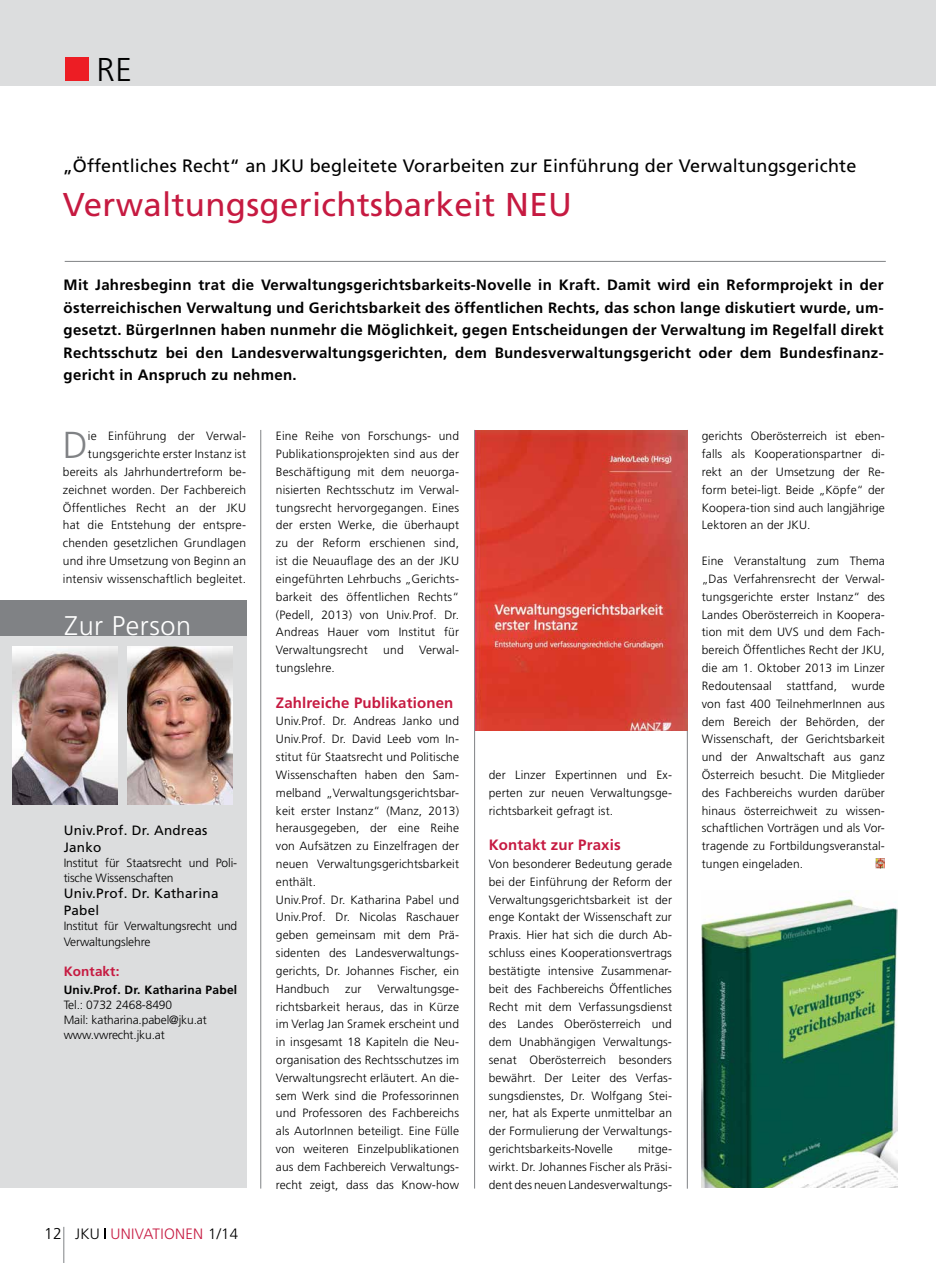
<style>
.page{position:relative;width:936px;height:1263px;background:#fff}
.page>*{position:absolute;margin:0;border:0;box-sizing:border-box;transform-origin:0 0}
.t1{font:300 37.5px "Frutiger LT Std";color:#808285}
.t2{font:33px "Frutiger LT Std";letter-spacing:.01em;color:#c61a41}
.t3{font:300 33px "Frutiger LT Std";color:#000}
.t4{font:300 27px "Frutiger LT Std";letter-spacing:.02em;color:#fff}
.t5{font:18px "Frutiger LT Std";letter-spacing:.01em;color:#000}
.t6{font:700 15px/22.5px "Frutiger LT Std";letter-spacing:.02em;color:#000;text-align:justify}
.t7{font:700 15px "Frutiger LT Std";letter-spacing:.01em;color:#c61a41}
.t8{font:300 15px "Frutiger LT Std";letter-spacing:.02em;color:#c61a41}
.t9{font:13.5px/16.5px "Frutiger LT Std";letter-spacing:.02em;color:#000}
.t10{font:700 13.5px "Frutiger LT Std";letter-spacing:.01em;color:#c61a41}
.t11{font:300 12px/17.9px "Frutiger LT Std";letter-spacing:.01em;color:#000;text-align:justify}
.t12{font:300 12px/15px "Frutiger LT Std";letter-spacing:-.01em;color:#000}
.t13{font:700 12px "Frutiger LT Std";letter-spacing:.02em;color:#000}
.s1{font-size:15.75px;color:#000}
.s2{color:#000}
</style>
<div class="page">
<div style="left:0;top:0;width:935px;height:85px;background:#dcddde"></div>
<hr style="left:64px;top:1227px;width:1px;height:36px;background:#808285">
<hr style="left:65px;top:261px;width:820px;height:1px;background:#808285">
<div style="left:65px;top:58px;width:23px;height:23px;background:#ed1d24"></div>
<svg style="left:875px;top:858px;width:9px;height:10px"></svg>
<hr style="left:474px;top:430px;width:1px;height:758px;background:#808285">
<hr style="left:687px;top:430px;width:1px;height:759px;background:#808285">
<hr style="left:260px;top:430px;width:1px;height:758px;background:#808285">
<img style="left:475px;top:430px;width:212px;height:300px">
<div style="left:0;top:627px;width:246px;height:561px;background:#dcddde"></div>
<div style="left:0;top:600px;width:246px;height:35px;background:#808285"></div>
<img style="left:13px;top:647px;width:104px;height:157px">
<img style="left:128px;top:647px;width:104px;height:157px">
<img style="left:701px;top:899px;width:196px;height:289px">
<h2 class="t3" style="left:96px;top:51px;width:37px">RE</h2>
<h3 class="t5" style="left:63px;top:155px;width:795px">„Öffentliches Recht“ an JKU begleitete Vorarbeiten zur Einführung der Verwaltungsgerichte</h3>
<h2 class="t2" style="left:63px;top:185px;width:510px">Verwaltungsgerichtsbarkeit NEU</h2>
<p class="t6" style="left:64px;top:274px;width:821px">Mit Jahresbeginn trat die Verwaltungsgerichtsbarkeits-Novelle in Kraft. Damit wird ein Reformprojekt in der österreichischen Verwaltung und Gerichtsbarkeit des öffentlichen Rechts, das schon lange diskutiert wurde, um&shy;gesetzt. BürgerInnen haben nunmehr die Möglichkeit, gegen Entscheidungen der Verwaltung im Regelfall direkt Rechtsschutz bei den Landesverwaltungsgerichten, dem Bundesverwaltungsgericht oder dem Bundesfinanz&shy;gericht in Anspruch zu nehmen.</p>
<p class="t11" style="left:63px;top:427px;width:185px;text-align:right">ie Einführung der Verwal&shy;tungsgerichte erster Instanz ist bereits als Jahrhundertreform be&shy;zeichnet worden. Der Fachbereich Öffentliches Recht an der JKU hat die Entstehung der entspre&shy;chenden gesetzlichen Grundlagen und ihre Umsetzung von Beginn an intensiv wissenschaftlich begleitet.</p>
<p class="t11" style="left:276px;top:427px;width:185px">Eine Reihe von Forschungs- und Publikationsprojekten sind aus der Beschäftigung mit dem neuorga&shy;nisierten Rechtsschutz im Verwal&shy;tungsrecht hervorgegangen. Eines der ersten Werke, die überhaupt zu der Reform erschienen sind, ist die Neuauflage des an der JKU eingeführten Lehrbuchs „Gerichts&shy;barkeit des öffentlichen Rechts“ (Pedell, 2013) von Univ.Prof. Dr.<br>Andreas Hauer vom Institut für Verwaltungsrecht</p>
<h1 class="t1" style="left:63px;top:424px;width:27px">D</h1>
<h3 class="t4" style="left:65px;top:611px;width:128px">Zur Person</h3>
<p class="t11" style="left:383px;top:641px;width:22px">und</p>
<p class="t11" style="left:419px;top:641px;width:41px">Verwal-</p>
<p class="t9" style="left:64px;top:822px;width:145px">Univ.Prof. Dr. Andreas<br>Janko</p>
<p class="t12" style="left:64px;top:855px;width:175px">Institut für Staatsrecht und Poli&shy;tische Wissenschaften</p>
<p class="t9" style="left:64px;top:885px;width:156px">Univ.Prof. Dr. Katharina<br>Pabel</p>
<p class="t12" style="left:64px;top:917px;width:175px;line-height:16.5px">Institut für Verwaltungsrecht und<br>Verwaltungslehre</p>
<p class="t10" style="left:64px;top:963px;width:57px">Kontakt:</p>
<p class="t13" style="left:64px;top:983px;width:175px">Univ.Prof. Dr. Katharina Pabel</p>
<p class="t12" style="left:64px;top:998px;width:145px">Tel.: 0732 2468-8490<br>Mail: katharina.pabel@jku.at www.vwrecht.jku.at</p>
<p class="t8" style="left:44px;top:1225px;width:195px"><span class="s1">12</span> <span class="s2">JKU</span> UNIVATIONEN <span class="s2">1/14</span></p>
<p class="t11" style="left:276px;top:659px;width:60px">tungslehre.</p>
<p class="t7" style="left:276px;top:693px;width:179px">Zahlreiche Publikationen</p>
<p class="t11" style="left:276px;top:712px;width:185px;text-align:left">Univ.Prof. Dr. Andreas Janko und<br>Univ.Prof. Dr. David Leeb vom In&shy;stitut für Staatsrecht und Politische<br>Wissenschaften haben den Sam&shy;melband „Verwaltungsgerichtsbar&shy;keit erster Instanz“ (Manz, 2013) herausgegeben, der eine Reihe von Aufsätzen zu Einzelfragen der neuen Verwaltungsgerichtsbarkeit enthält.<br>Univ.Prof. Dr. Katharina Pabel und<br>Univ.Prof. Dr. Nicolas Raschauer geben gemeinsam mit dem Prä&shy;sidenten des Landesverwaltungs&shy;gerichts, Dr. Johannes Fischer, ein<br>Handbuch</p>
<p class="t11" style="left:276px;top:980px;width:185px;text-indent:101px">Verwaltungsge&shy;richtsbarkeit heraus, das in Kürze im Verlag Jan Sramek erscheint und in insgesamt 18 Kapiteln die Neu&shy;organisation des Rechtsschutzes im Verwaltungsrecht erläutert. An die&shy;sem Werk sind die Professorinnen und Professoren des Fachbereichs als AutorInnen beteiligt. Eine Fülle von weiteren Einzelpublikationen aus dem Fachbereich Verwaltungs&shy;recht zeigt, dass das Know-how</p>
<p class="t11" style="left:345px;top:980px;width:18px">zur</p>
<p class="t11" style="left:489px;top:766px;width:185px">der Linzer Expertinnen und Ex&shy;perten zur neuen Verwaltungsge&shy;richtsbarkeit gefragt ist.</p>
<p class="t7" style="left:489px;top:836px;width:133px">Kontakt zur Praxis</p>
<p class="t11" style="left:489px;top:855px;width:185px">Von besonderer Bedeutung gerade bei der Einführung der Reform der Verwaltungsgerichtsbarkeit ist der enge Kontakt der Wissenschaft zur Praxis. Hier hat sich die durch Ab&shy;schluss eines Kooperationsvertrags bestätigte intensive Zusammenar&shy;beit des Fachbereichs Öffentliches Recht mit dem Verfassungsdienst des Landes Oberösterreich und dem Unabhängigen Verwaltungs&shy;senat Oberösterreich besonders bewährt. Der Leiter des Verfas&shy;sungsdienstes, Dr. Wolfgang Stei&shy;ner, hat als Experte unmittelbar an der Formulierung der Verwaltungs&shy;gerichtsbarkeits-Novelle</p>
<p class="t11" style="left:489px;top:1140px;width:185px;text-indent:149px">mitge&shy;wirkt. Dr. Johannes Fischer als Präsi&shy;dent des neuen Landesverwaltungs-</p>
<p class="t11" style="left:701px;top:427px;width:185px">gerichts Oberösterreich ist eben&shy;falls als Kooperationspartner di&shy;rekt an der Umsetzung der Re&shy;form betei-ligt. Beide „Köpfe“ der Koopera-tion sind auch langjährige Lektoren an der JKU.</p>
<p class="t11" style="left:701px;top:552px;width:185px">Eine Veranstaltung zum Thema „Das Verfahrensrecht der Verwal&shy;tungsgerichte erster Instanz“ des Landes Oberösterreich in Koopera&shy;tion mit dem UVS und dem Fach&shy;bereich Öffentliches Recht der JKU, die am 1. Oktober 2013 im Linzer Redoutensaal stattfand, wurde von fast 400 TeilnehmerInnen aus dem Bereich der Behörden, der Wissenschaft, der Gerichtsbarkeit und der Anwaltschaft aus ganz Österreich besucht. Die Mitglieder des Fachbereichs wurden darüber hinaus österreichweit zu wissen&shy;schaftlichen Vorträgen und als Vor&shy;tragende zu Fortbildungsveranstal&shy;tungen eingeladen.</p>
</div>
